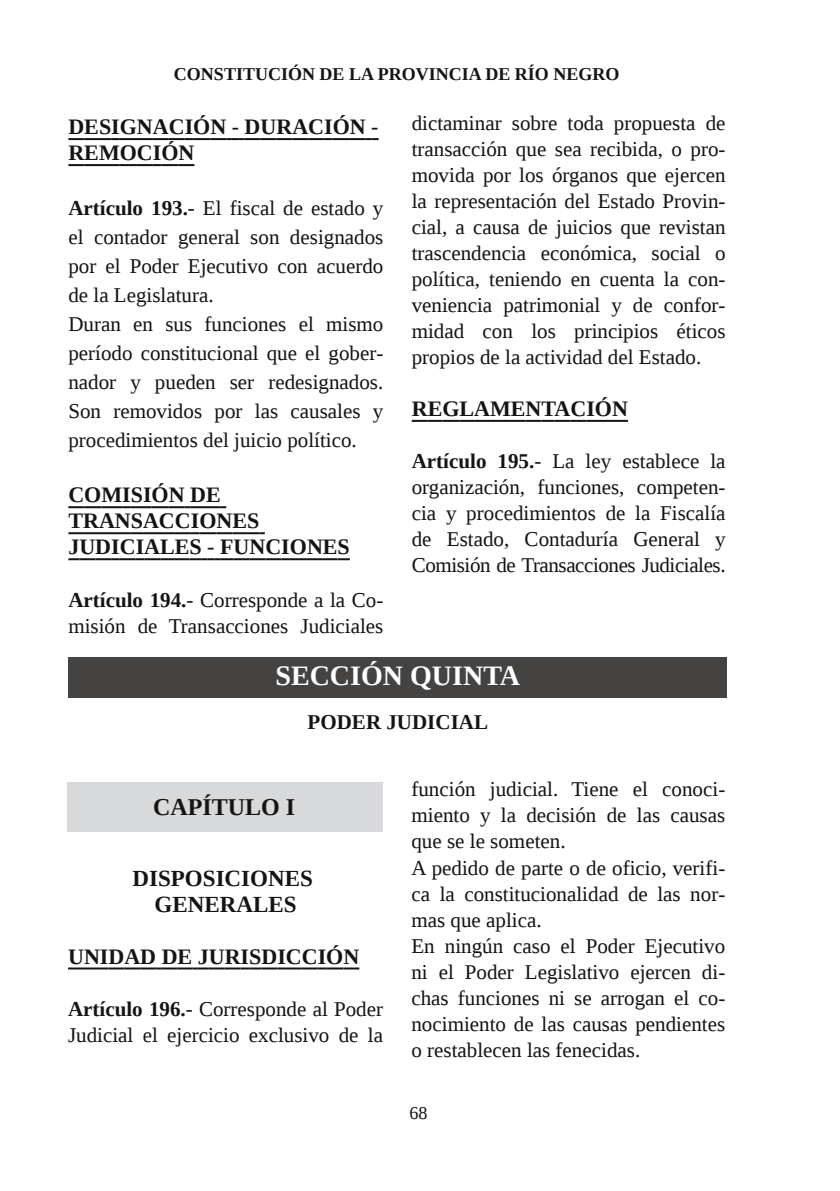
<style>
.page{position:relative;width:840px;height:1191px;background:#fff}
.page>*{position:absolute;margin:0;border:0;box-sizing:border-box;transform-origin:0 0}
.t1{font:700 28px "Liberation Serif";color:#fff}
.t2{font:700 24px "Liberation Serif";color:#161413}
.t3{font:700 23px/26px "Liberation Serif";color:#161413;text-align:center}
.t4{font:700 22px/26px "Liberation Serif";color:#161413}
.t5{font:21px/26px "Liberation Serif";color:#161413}
.t6{font:700 21px "Liberation Serif";color:#161413}
.t7{font:700 18px "Liberation Serif";color:#161413}
.t8{font:18px "Liberation Serif";color:#161413}
.s1{font-weight:700}
</style>
<div class="page">
<div style="left:67px;top:782px;width:316px;height:49px;background:#d8d9da"></div>
<svg style="left:68px;top:138px;width:310px;height:2px"></svg>
<svg style="left:68px;top:164px;width:31px;height:2px"></svg>
<hr style="left:99px;top:164px;width:21px;height:2px;background:#161413">
<svg style="left:120px;top:164px;width:74px;height:2px"></svg>
<svg style="left:68px;top:506px;width:33px;height:2px"></svg>
<hr style="left:101px;top:506px;width:21px;height:2px;background:#161413">
<svg style="left:122px;top:506px;width:104px;height:2px"></svg>
<svg style="left:68px;top:532px;width:197px;height:2px"></svg>
<svg style="left:68px;top:558px;width:281px;height:2px"></svg>
<svg style="left:411px;top:420px;width:79px;height:2px"></svg>
<hr style="left:490px;top:420px;width:20px;height:2px;background:#161413">
<svg style="left:510px;top:420px;width:117px;height:2px"></svg>
<svg style="left:68px;top:967px;width:291px;height:2px"></svg>
<div style="left:68px;top:657px;width:658px;height:40px;background:#444342"></div>
<p class="t7" style="left:174px;top:64px;width:447px">CONSTITUCIÓN DE LA PROVINCIA DE RÍO NEGRO</p>
<p class="t4" style="left:68px;top:114px;width:311px">DESIGNACIÓN - DURACIÓN -<br>REMOCIÓN</p>
<p class="t5" style="left:411px;top:110px;width:315px;text-align:justify">dictaminar sobre toda propuesta de transacción que sea recibida, o pro&shy;movida por los órganos que ejercen la representación del Estado Provin&shy;cial, a causa de juicios que revistan trascendencia económica, social o política, teniendo en cuenta la con&shy;veniencia patrimonial y de confor&shy;midad con los principios éticos propios de la actividad del Estado.</p>
<p class="t4" style="left:411px;top:396px;width:217px">REGLAMENTACIÓN</p>
<p class="t5" style="left:411px;top:448px;width:315px;text-align:justify"><span class="s1">Artículo 195.-</span> La ley establece la organización, funciones, competen&shy;cia y procedimientos de la Fiscalía de Estado, Contaduría General y Comisión de Transacciones Judiciales.</p>
<p class="t5" style="left:68px;top:194px;width:316px;line-height:29px"><span class="s1">Artículo 193.-</span> El fiscal de estado y el contador general son designados por el Poder Ejecutivo con acuerdo de la Legislatura.<br>Duran en sus funciones el mismo período constitucional que el gober&shy;nador y pueden ser redesignados.<br>Son removidos por las causales y procedimientos del juicio político.</p>
<p class="t4" style="left:68px;top:482px;width:283px">COMISIÓN DE<br>TRANSACCIONES<br>JUDICIALES - FUNCIONES</p>
<p class="t5" style="left:68px;top:586px;width:316px"><span class="s1">Artículo 194.-</span> Corresponde a la Co&shy;misión de Transacciones Judiciales</p>
<h1 class="t1" style="left:275px;top:660px;width:246px">SECCIÓN QUINTA</h1>
<p class="t6" style="left:307px;top:710px;width:182px">PODER JUDICIAL</p>
<p class="t2" style="left:153px;top:793px;width:144px">CAPÍTULO I</p>
<p class="t3" style="left:132px;top:865px;width:182px">DISPOSICIONES<br>GENERALES</p>
<p class="t4" style="left:68px;top:943px;width:292px">UNIDAD DE JURISDICCIÓN</p>
<p class="t5" style="left:68px;top:995px;width:316px"><span class="s1">Artículo 196.-</span> Corresponde al Poder<br>Judicial el ejercicio exclusivo de la</p>
<p class="t5" style="left:411px;top:776px;width:315px">función judicial. Tiene el conoci&shy;miento y la decisión de las causas que se le someten.<br>A pedido de parte o de oficio, verifi&shy;ca la constitucionalidad de las nor&shy;mas que aplica.<br>En ningún caso el Poder Ejecutivo ni el Poder Legislativo ejercen di&shy;chas funciones ni se arrogan el co&shy;nocimiento de las causas pendientes o restablecen las fenecidas.</p>
<p class="t8" style="left:409px;top:1103px;width:19px">68</p>
</div>
